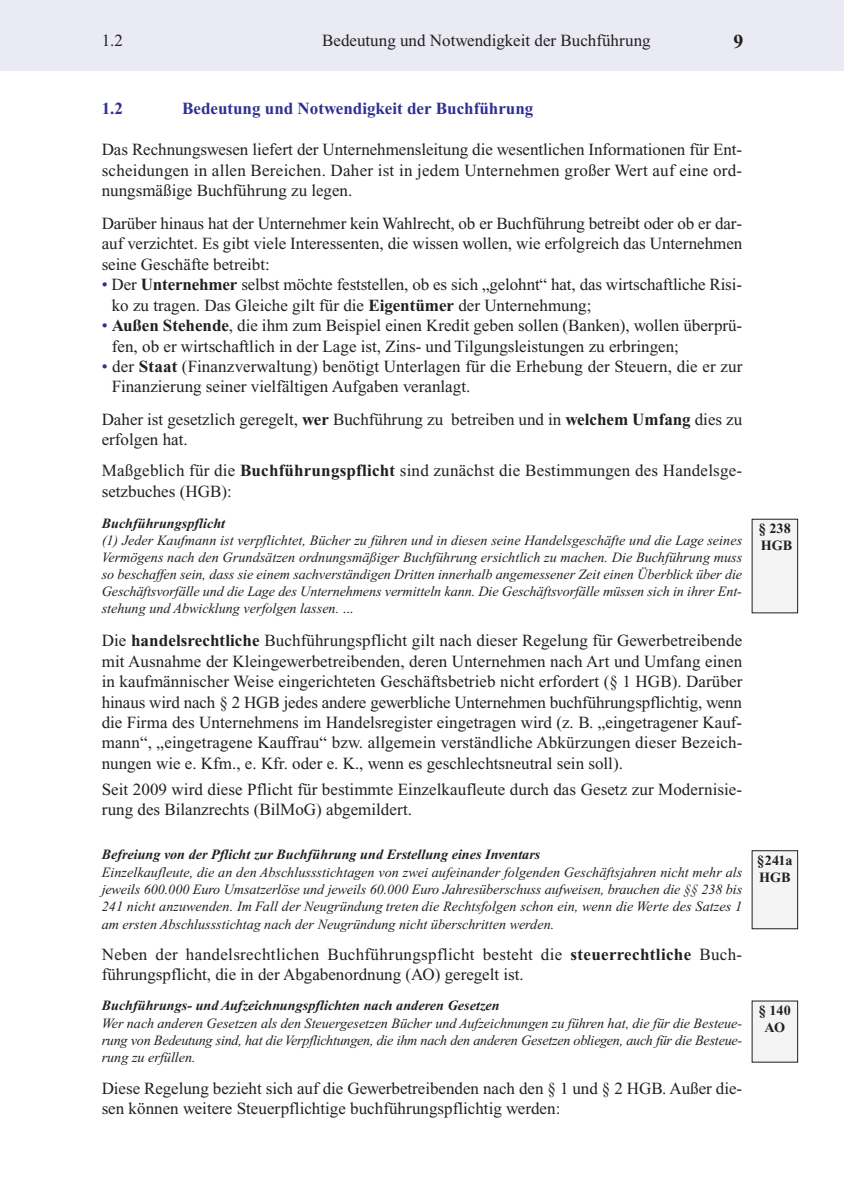
<style>
.page{position:relative;width:844px;height:1195px;background:#fff}
.page>*{position:absolute;margin:0;border:0;box-sizing:border-box;transform-origin:0 0}
.t1{font:700 19.78px "Times New Roman";color:#221f1f}
.t2{font:16.97px/20.5px "Times New Roman";color:#221f1f}
.t3{font:16.97px/20.5px "Times New Roman";letter-spacing:.02em;color:#221f1f}
.t4{font:700 16.97px "Times New Roman";color:#2e3092}
.t5{font:italic 14.17px/17px "Times New Roman";color:#221f1f;text-align:justify}
.t6{font:italic 700 14.17px "Times New Roman";color:#221f1f}
.t7{font:700 14.17px/17px "Times New Roman";color:#221f1f}
.s1{color:#2e3092}
.s2{font-weight:700}
.s3{font-style:normal}
</style>
<div class="page">
<div style="left:0;top:0;width:843px;height:71px;background:#eaeaf4"></div>
<div style="left:751px;top:519px;width:46px;height:94px;background:#f4f4f4"></div>
<div style="left:751px;top:850px;width:46px;height:78px;background:#f4f4f4"></div>
<div style="left:751px;top:850px;width:46px;height:79px;border:1px solid #221f1f"></div>
<div style="left:751px;top:1001px;width:46px;height:61px;background:#f4f4f4"></div>
<p class="t2" style="left:102px;top:30px;width:23px">1.2</p>
<p class="t2" style="left:322px;top:30px;width:330px">Bedeutung und Notwendigkeit der Buchführung</p>
<p class="t1" style="left:733px;top:31px;width:11px">9</p>
<p class="t4" style="left:102px;top:99px;width:23px">1.2</p>
<p class="t4" style="left:182px;top:99px;width:352px">Bedeutung und Notwendigkeit der Buchführung</p>
<p class="t2" style="left:102px;top:140px;width:642px;text-align:justify">Das Rechnungswesen liefert der Unternehmensleitung die wesentlichen Informationen für Ent&shy;scheidungen in allen Bereichen. Daher ist in jedem Unternehmen großer Wert auf eine ord&shy;nungsmäßige Buchführung zu legen.</p>
<p class="t2" style="left:102px;top:213px;width:642px;text-align:justify">Darüber hinaus hat der Unternehmer kein Wahlrecht, ob er Buchführung betreibt oder ob er dar&shy;auf verzichtet. Es gibt viele Interessenten, die wissen wollen, wie erfolgreich das Unternehmen seine Geschäfte betreibt:</p>
<p class="t2" style="left:112px;top:274px;width:631px;text-indent:-10px"><span class="s1">•</span> Der <span class="s2">Unternehmer</span> selbst möchte feststellen, ob es sich „gelohnt“ hat, das wirtschaftliche Risi&shy;ko zu tragen. Das Gleiche gilt für die <span class="s2">Eigentümer</span> der Unternehmung;</p>
<p class="t2" style="left:112px;top:315px;width:631px;text-indent:-10px"><span class="s1">•</span> <span class="s2">Außen Stehende</span>, die ihm zum Beispiel einen Kredit geben sollen (Banken), wollen überprü&shy;fen, ob er wirtschaftlich in der Lage ist, Zins- und Tilgungsleistungen zu erbringen;</p>
<p class="t2" style="left:112px;top:356px;width:632px;text-indent:-10px"><span class="s1">•</span> der <span class="s2">Staat</span> (Finanzverwaltung) benötigt Unterlagen für die Erhebung der Steuern, die er zur<br>Finanzierung seiner vielfältigen Aufgaben veranlagt.</p>
<p class="t2" style="left:102px;top:409px;width:642px">Daher ist gesetzlich geregelt, <span class="s2">wer</span> Buchführung zu betreiben und in <span class="s2">welchem Umfang</span> dies zu erfolgen hat.</p>
<p class="t2" style="left:102px;top:460px;width:642px">Maßgeblich für die <span class="s2">Buchführungspflicht</span> sind zunächst die Bestimmungen des Handelsge&shy;setzbuches (HGB):</p>
<p class="t6" style="left:102px;top:518px;width:125px">Buchführungspflicht</p>
<p class="t5" style="left:102px;top:532px;width:642px">(1) Jeder Kaufmann ist verpflichtet, Bücher zu führen und in diesen seine Handelsgeschäfte und die Lage seines Vermögens nach den Grundsätzen ordnungsmäßiger Buchführung ersichtlich zu machen. Die Buchführung muss so beschaffen sein, dass sie einem sachverständigen Dritten innerhalb angemessener Zeit einen Überblick über die Geschäftsvorfälle und die Lage des Unternehmens vermitteln kann. Die Geschäftsvorfälle müssen sich in ihrer Ent&shy;stehung und Abwicklung verfolgen lassen. <span class="s3">...</span></p>
<p class="t2" style="left:102px;top:631px;width:642px;text-align:justify">Die <span class="s2">handelsrechtliche</span> Buchführungspflicht gilt nach dieser Regelung für Gewerbetreibende mit Ausnahme der Kleingewerbetreibenden, deren Unternehmen nach Art und Umfang einen in kaufmännischer Weise eingerichteten Geschäftsbetrieb nicht erfordert (§ 1 HGB). Darüber hinaus wird nach § 2 HGB jedes andere gewerbliche Unternehmen buchführungspflichtig, wenn die Firma des Unternehmens im Handelsregister eingetragen wird (z. B. „eingetragener Kauf&shy;mann“, „eingetragene Kauffrau“ bzw. allgemein verständliche Abkürzungen dieser Bezeich&shy;nungen wie e. Kfm., e. Kfr. oder e. K., wenn es geschlechtsneutral sein soll).</p>
<p class="t2" style="left:102px;top:779px;width:642px">Seit 2009 wird diese Pflicht für bestimmte Einzelkaufleute durch das Gesetz zur Modernisie&shy;rung des Bilanzrechts (BilMoG) abgemildert.</p>
<p class="t6" style="left:102px;top:849px;width:440px">Befreiung von der Pflicht zur Buchführung und Erstellung eines Inventars</p>
<p class="t5" style="left:102px;top:864px;width:642px">Einzelkaufleute, die an den Abschlussstichtagen von zwei aufeinander folgenden Geschäftsjahren nicht mehr als jeweils 600.000 Euro Umsatzerlöse und jeweils 60.000 Euro Jahresüberschuss aufweisen, brauchen die §§ 238 bis 241 nicht anzuwenden. Im Fall der Neugründung treten die Rechtsfolgen schon ein, wenn die Werte des Satzes 1 am ersten Abschlussstichtag nach der Neugründung nicht überschritten werden.</p>
<p class="t3" style="left:102px;top:944px;width:642px">Neben der handelsrechtlichen Buchführungspflicht besteht die <span class="s2">steuerrechtliche</span> Buch&shy;führungspflicht, die in der Abgabenordnung (AO) geregelt ist.</p>
<p class="t6" style="left:102px;top:1000px;width:399px">Buchführungs- und Aufzeichnungspflichten nach anderen Gesetzen</p>
<p class="t5" style="left:102px;top:1014px;width:642px">Wer nach anderen Gesetzen als den Steuergesetzen Bücher und Aufzeichnungen zu führen hat, die für die Besteue&shy;rung von Bedeutung sind, hat die Verpflichtungen, die ihm nach den anderen Gesetzen obliegen, auch für die Besteue&shy;rung zu erfüllen.</p>
<p class="t2" style="left:102px;top:1078px;width:642px">Diese Regelung bezieht sich auf die Gewerbetreibenden nach den § 1 und § 2 HGB. Außer die&shy;sen können weitere Steuerpflichtige buchführungspflichtig werden:</p>
<p class="t7" style="left:758px;top:520px;width:35px">§ 238<br>HGB</p>
<p class="t7" style="left:757px;top:852px;width:37px">§241a<br>HGB</p>
<p class="t7" style="left:758px;top:1002px;width:33px;text-align:center">§ 140<br>AO</p>
</div>
